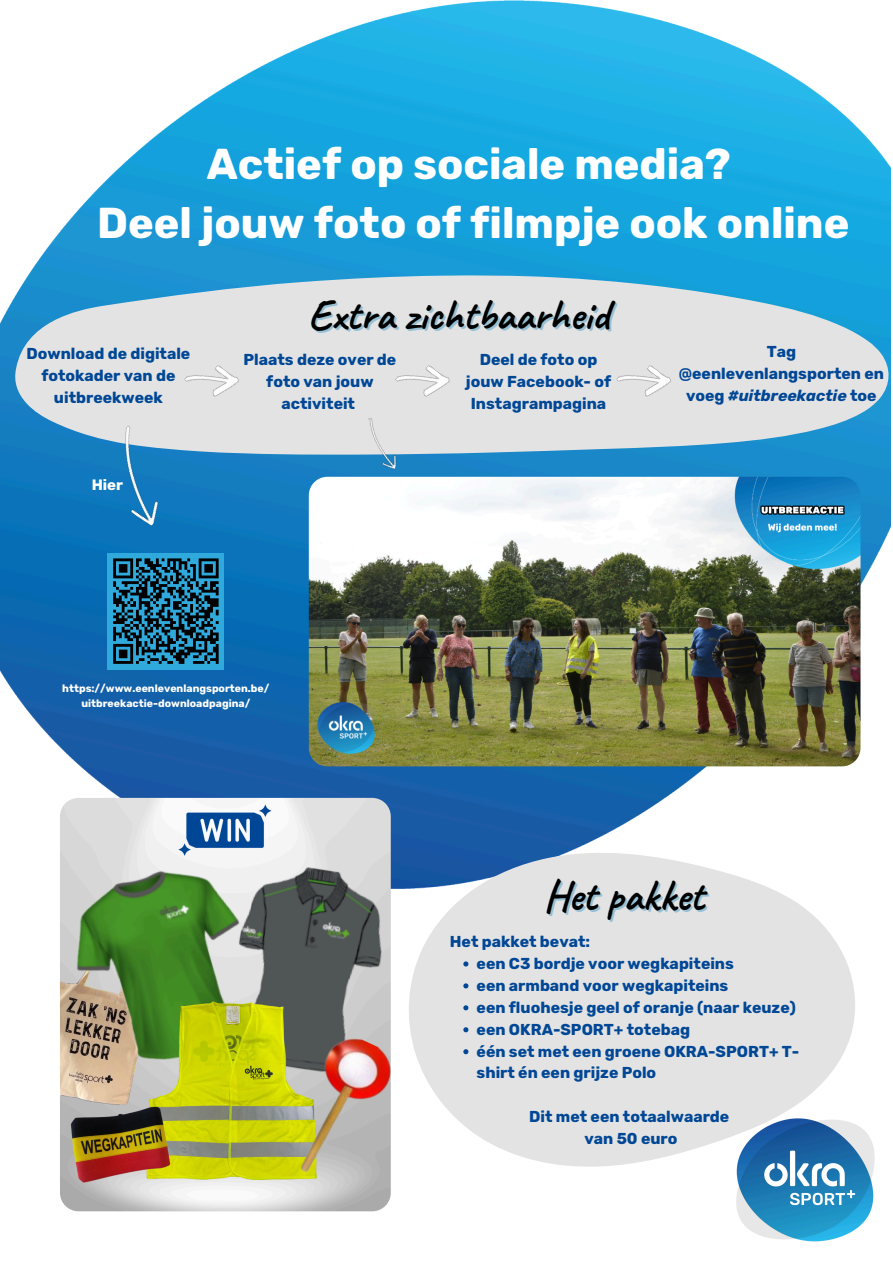
<style>
.page{position:relative;width:893px;height:1263px;background:#fff}
.page>*{position:absolute;margin:0;border:0;box-sizing:border-box;transform-origin:0 0}
.t1{font:700 43.05px/59.8px "Rubik";color:#fff;text-align:center}
.t2{font:700 42.75px "Caveat";color:#000}
.t3{font:700 15.75px/21.9px "Rubik";color:#004796;text-align:center}
.t4{font:700 15px "Rubik";color:#fff}
.t5{font:700 10.5px "Rubik";color:#fff}
.s1{font-style:italic}
</style>
<div class="page">
<img style="left:0;top:1px;width:890px;height:887px">
<svg style="left:13px;top:275px;width:878px;height:180px;background:#bcd3df"></svg>
<svg style="left:405px;top:847px;width:453px;height:320px;fill:#e3e3e3"></svg>
<img style="left:715px;top:1093px;width:160px;height:149px">
<img style="left:184px;top:351px;width:57px;height:57px">
<img style="left:394px;top:351px;width:58px;height:57px">
<img style="left:616px;top:351px;width:57px;height:57px">
<img style="left:309px;top:477px;width:551px;height:289px;border-radius:19px">
<div style="left:107px;top:553px;width:117px;height:116px;background:#30aadc"></div>
<svg style="left:113px;top:558px;width:106px;height:106px"></svg>
<img style="left:60px;top:798px;width:331px;height:413px;border-radius:19px">
<img style="left:76px;top:416px;width:122px;height:121px">
<svg style="left:463px;top:961px;width:5px;height:5px"></svg>
<svg style="left:463px;top:983px;width:5px;height:5px"></svg>
<svg style="left:463px;top:1005px;width:5px;height:5px"></svg>
<svg style="left:463px;top:1027px;width:5px;height:5px"></svg>
<svg style="left:463px;top:1049px;width:5px;height:5px"></svg>
<img style="left:349px;top:413px;width:64px;height:63px">
<h2 class="t1" style="left:97px;top:134px;width:753px">Actief op sociale media?<br>Deel jouw foto of filmpje ook online</h2>
<p class="t2" style="left:307px;top:288px;width:303px">Extra zichtbaarheid</p>
<p class="t3" style="left:243px;top:349px;width:154px">Plaats deze over de foto van jouw activiteit</p>
<h1 class="t3" style="left:679px;top:341px;width:206px">Tag @eenlevenlangsporten en voeg <span class="s1">#uitbreekactie</span> toe</h1>
<p class="t3" style="left:26px;top:343px;width:165px">Download de digitale fotokader van de uitbreekweek</p>
<p class="t3" style="left:466px;top:349px;width:147px">Deel de foto op jouw Facebook- of<br>Instagrampagina</p>
<p class="t4" style="left:92px;top:476px;width:33px">Hier</p>
<p class="t5" style="left:62px;top:683px;width:209px">https://www.eenlevenlangsporten.be/</p>
<p class="t5" style="left:81px;top:697px;width:171px">uitbreekactie-downloadpagina/</p>
<p class="t2" style="left:543px;top:869px;width:162px">Het pakket</p>
<h1 class="t3" style="left:450px;top:930px;width:142px">Het pakket bevat:</h1>
<h2 class="t3" style="left:476px;top:952px;width:259px">een C3 bordje voor wegkapiteins</h2>
<p class="t3" style="left:476px;top:974px;width:253px">een armband voor wegkapiteins</p>
<h2 class="t3" style="left:476px;top:996px;width:321px">een fluohesje geel of oranje (naar keuze)</h2>
<p class="t3" style="left:476px;top:1018px;width:215px">een OKRA-SPORT+ totebag</p>
<h2 class="t3" style="left:476px;top:1040px;width:324px;text-align:left">één set met een groene OKRA-SPORT+ T&shy;shirt én een grijze Polo</h2>
<p class="t3" style="left:529px;top:1106px;width:201px">Dit met een totaalwaarde van 50 euro</p>
</div>
